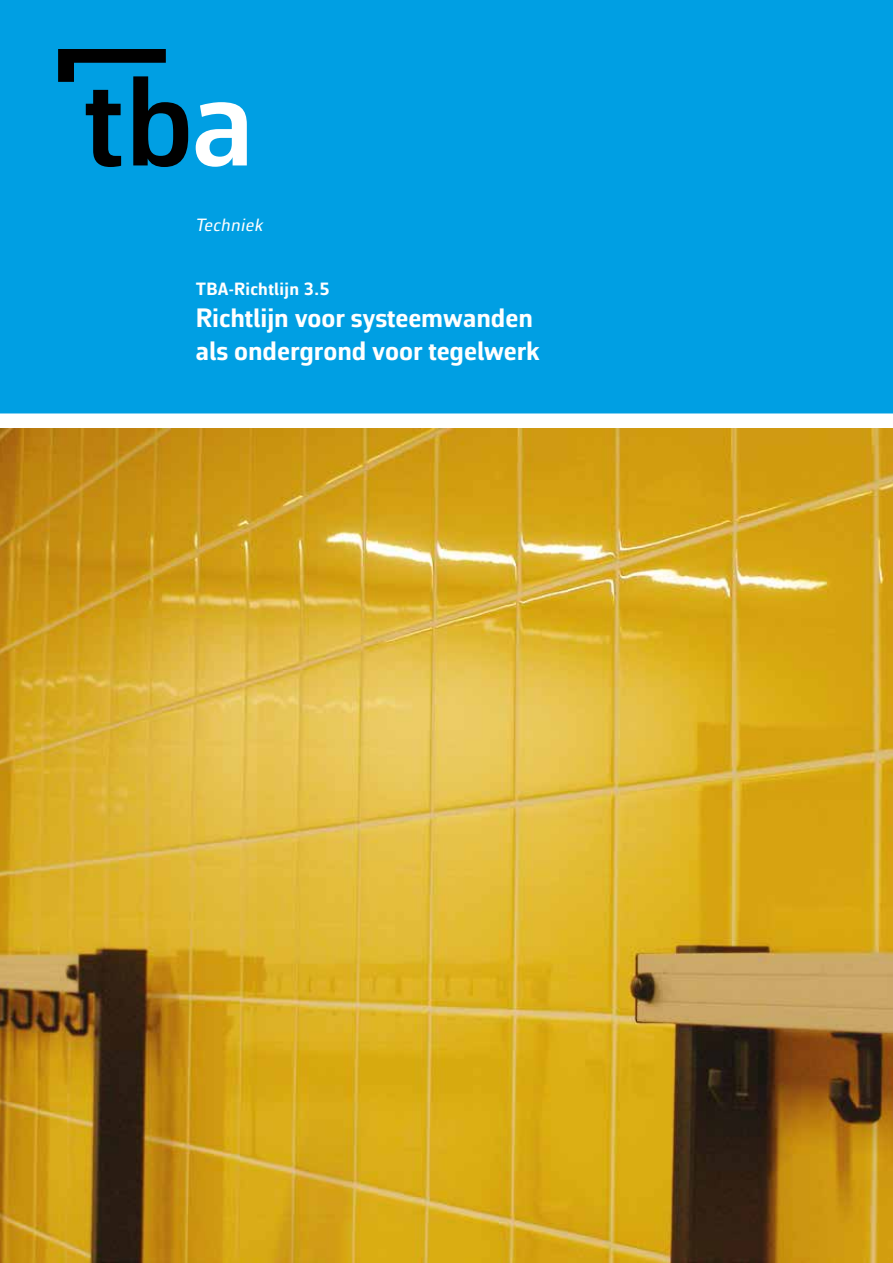
<style>
.page{position:relative;width:893px;height:1263px;background:#009fe3}
.page>*{position:absolute;margin:0;border:0;box-sizing:border-box;transform-origin:0 0}
.t1{font:700 27px/32.4px "Corbeau Pro";color:#fff}
.t2{font:700 18px "Corbeau Pro";letter-spacing:.02em;color:#fff}
.t3{font:italic 18px "Corbeau Pro";letter-spacing:.02em;color:#fff}
</style>
<div class="page">
<div style="left:0;top:413px;width:893px;height:15px;background:#fff"></div>
<img style="left:0;top:428px;width:893px;height:835px">
<svg style="left:196px;top:102px;width:51px;height:65px"></svg>
<svg style="left:58px;top:49px;width:130px;height:118px"></svg>
<p class="t3" style="left:196px;top:213px;width:69px">Techniek</p>
<p class="t2" style="left:196px;top:276px;width:135px">TBA-Richtlijn 3.5</p>
<p class="t1" style="left:196px;top:301px;width:346px">Richtlijn voor systeemwanden als ondergrond voor tegelwerk</p>
</div>
